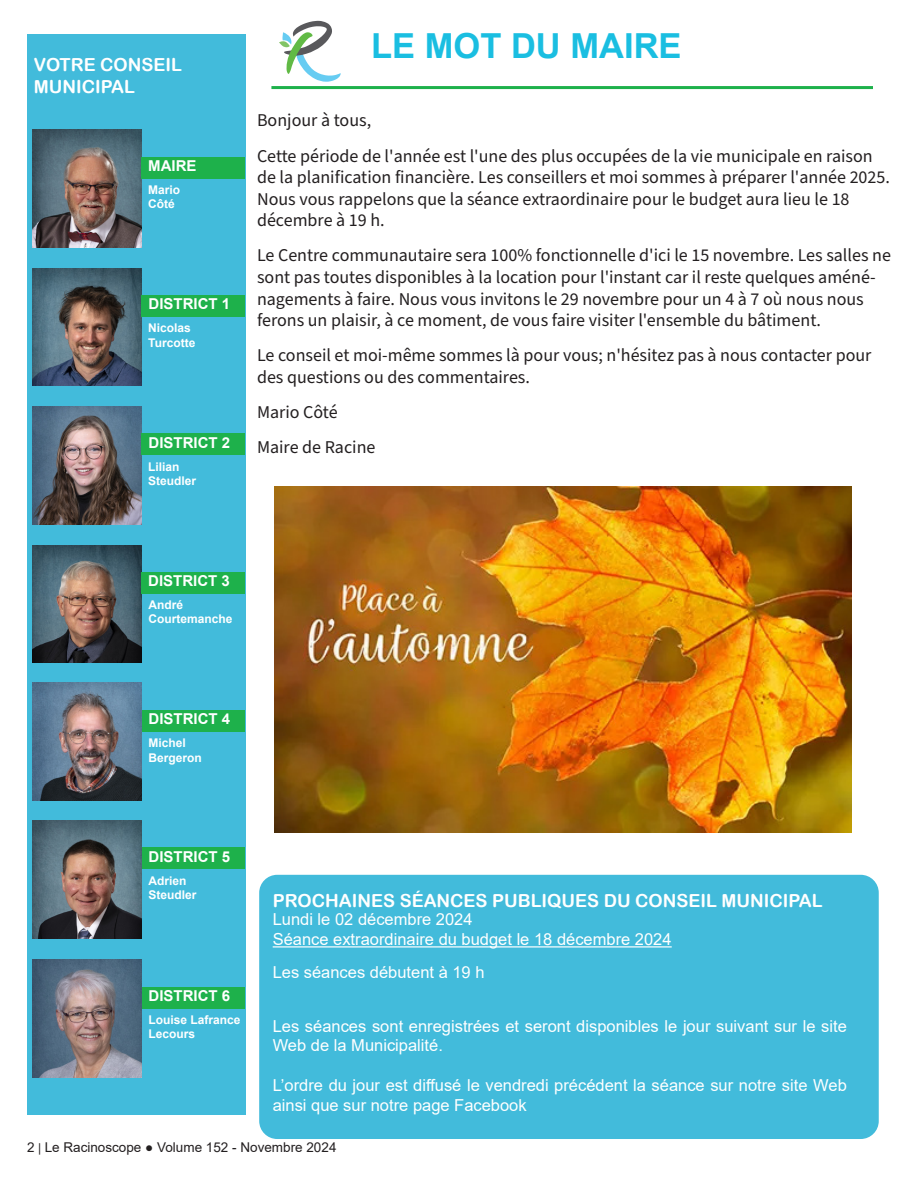
<style>
.page{position:relative;width:918px;height:1188px;background:#fff}
.page>*{position:absolute;margin:0;border:0;box-sizing:border-box;transform-origin:0 0}
.Texte_d_introduction{font:700 34.5px "Arial";color:#1abee1}
.Texte_d_introduction-2{font:18px/21.6px "Source Sans Pro";color:#231f20}
.Texte_d_introduction-3{font:18px "Arial Rounded MT Bold";color:#fff}
.Style_de_paragraphe_4{font:16.5px/19.8px "Arial";color:#fff}
.Texte_d_introduction-4{font:700 15px "Arial";color:#fff}
.t1{font:13.5px "Arial";color:#231f20}
.Texte_d_introduction-5{font:700 12px "Arial";color:#fff}
.s1{font-size:12px}
</style>
<div class="page">
<div style="left:27px;top:34px;width:218px;height:1081px;background:#42bbdb"></div>
<img style="left:33px;top:269px;width:109px;height:117px">
<img style="left:33px;top:130px;width:109px;height:118px">
<img style="left:33px;top:546px;width:109px;height:116px">
<img style="left:33px;top:406px;width:109px;height:118px">
<img style="left:33px;top:821px;width:109px;height:118px">
<img style="left:33px;top:683px;width:109px;height:118px">
<img style="left:33px;top:959px;width:109px;height:118px">
<hr style="left:271px;top:86px;width:602px;height:3px;background:#1eb14b">
<svg style="left:279px;top:21px;width:62px;height:61px"></svg>
<div style="left:142px;top:987px;width:102px;height:21px;background:#1eb14b"></div>
<div style="left:142px;top:848px;width:102px;height:21px;background:#1eb14b"></div>
<div style="left:142px;top:711px;width:102px;height:21px;background:#1eb14b"></div>
<div style="left:142px;top:572px;width:103px;height:21px;background:#1eb14b"></div>
<div style="left:142px;top:434px;width:103px;height:21px;background:#1eb14b"></div>
<div style="left:142px;top:295px;width:103px;height:21px;background:#1eb14b"></div>
<div style="left:142px;top:157px;width:103px;height:21px;background:#1eb14b"></div>
<div style="left:259px;top:875px;width:620px;height:264px;background:#42bbdb;border-radius:18px"></div>
<hr style="left:273px;top:946px;width:399px;height:2px;background:#fff">
<img style="left:274px;top:486px;width:578px;height:347px">
<p class="Texte_d_introduction-3" style="left:34px;top:54px;width:150px">VOTRE CONSEIL</p>
<p class="Texte_d_introduction-3" style="left:34px;top:76px;width:103px">MUNICIPAL</p>
<p class="Texte_d_introduction-4" style="left:148px;top:155px;width:50px">MAIRE</p>
<p class="Texte_d_introduction-5" style="left:148px;top:181px;width:34px">Mario</p>
<p class="Texte_d_introduction-5" style="left:148px;top:196px;width:28px">Côté</p>
<p class="Texte_d_introduction-4" style="left:149px;top:293px;width:83px">DISTRICT 1</p>
<p class="Texte_d_introduction-5" style="left:148px;top:320px;width:44px">Nicolas</p>
<p class="Texte_d_introduction-5" style="left:148px;top:334px;width:49px">Turcotte</p>
<p class="Texte_d_introduction-4" style="left:149px;top:432px;width:83px">DISTRICT 2</p>
<p class="Texte_d_introduction-5" style="left:148px;top:458px;width:33px">Lilian</p>
<p class="Texte_d_introduction-5" style="left:148px;top:472px;width:50px">Steudler</p>
<p class="Texte_d_introduction" style="left:371px;top:22px;width:312px">LE MOT DU MAIRE</p>
<p class="Texte_d_introduction-2" style="left:257px;top:110px;width:116px">Bonjour à tous,</p>
<p class="Texte_d_introduction-2" style="left:257px;top:145px;width:634px">Cette période de l'année est l'une des plus occupées de la vie municipale en raison de la planification financière. Les conseillers et moi sommes à préparer l'année 2025.<br>Nous vous rappelons que la séance extraordinaire pour le budget aura lieu le 18 décembre à 19 h.</p>
<p class="Texte_d_introduction-2" style="left:257px;top:245px;width:635px">Le Centre communautaire sera 100% fonctionnelle d'ici le 15 novembre. Les salles ne sont pas toutes disponibles à la location pour l'instant car il reste quelques améné&shy;nagements à faire. Nous vous invitons le 29 novembre pour un 4 à 7 où nous nous ferons un plaisir, à ce moment, de vous faire visiter l'ensemble du bâtiment.</p>
<p class="Texte_d_introduction-2" style="left:257px;top:345px;width:616px">Le conseil et moi-même sommes là pour vous; n'hésitez pas à nous contacter pour des questions ou des commentaires.</p>
<p class="Texte_d_introduction-2" style="left:257px;top:402px;width:82px">Mario Côté</p>
<p class="Texte_d_introduction-2" style="left:257px;top:437px;width:120px">Maire de Racine</p>
<p class="Texte_d_introduction-4" style="left:148px;top:570px;width:83px">DISTRICT 3</p>
<p class="Texte_d_introduction-5" style="left:149px;top:596px;width:36px">André</p>
<p class="Texte_d_introduction-5" style="left:149px;top:611px;width:86px">Courtemanche</p>
<p class="Texte_d_introduction-4" style="left:149px;top:709px;width:83px">DISTRICT 4</p>
<p class="Texte_d_introduction-5" style="left:149px;top:735px;width:39px">Michel</p>
<p class="Texte_d_introduction-5" style="left:149px;top:749px;width:55px">Bergeron</p>
<p class="Texte_d_introduction-4" style="left:149px;top:846px;width:83px">DISTRICT 5</p>
<p class="Texte_d_introduction-5" style="left:149px;top:872px;width:40px">Adrien</p>
<p class="Texte_d_introduction-5" style="left:149px;top:886px;width:50px">Steudler</p>
<p class="Texte_d_introduction-4" style="left:149px;top:985px;width:83px">DISTRICT 6</p>
<p class="Texte_d_introduction-5" style="left:149px;top:1011px;width:94px">Louise Lafrance</p>
<p class="Texte_d_introduction-5" style="left:149px;top:1026px;width:48px">Lecours</p>
<p class="Texte_d_introduction-3" style="left:273px;top:890px;width:551px">PROCHAINES SÉANCES PUBLIQUES DU CONSEIL MUNICIPAL</p>
<p class="Style_de_paragraphe_4" style="left:273px;top:910px;width:201px">Lundi le 02 décembre 2024</p>
<p class="Style_de_paragraphe_4" style="left:273px;top:929px;width:400px">Séance extraordinaire du budget le 18 décembre 2024</p>
<p class="Style_de_paragraphe_4" style="left:273px;top:963px;width:213px">Les séances débutent à 19 h</p>
<p class="Style_de_paragraphe_4" style="left:273px;top:1016px;width:576px">Les séances sont enregistrées et seront disponibles le jour suivant sur le site<br>Web de la Municipalité.</p>
<p class="Style_de_paragraphe_4" style="left:273px;top:1075px;width:576px">L’ordre du jour est diffusé le vendredi précédent la séance sur notre site Web ainsi que sur notre page Facebook</p>
<p class="t1" style="left:27px;top:1138px;width:311px">2 <span class="s1">|</span> Le Racinoscope ● Volume 152 - Novembre 2024</p>
</div>
